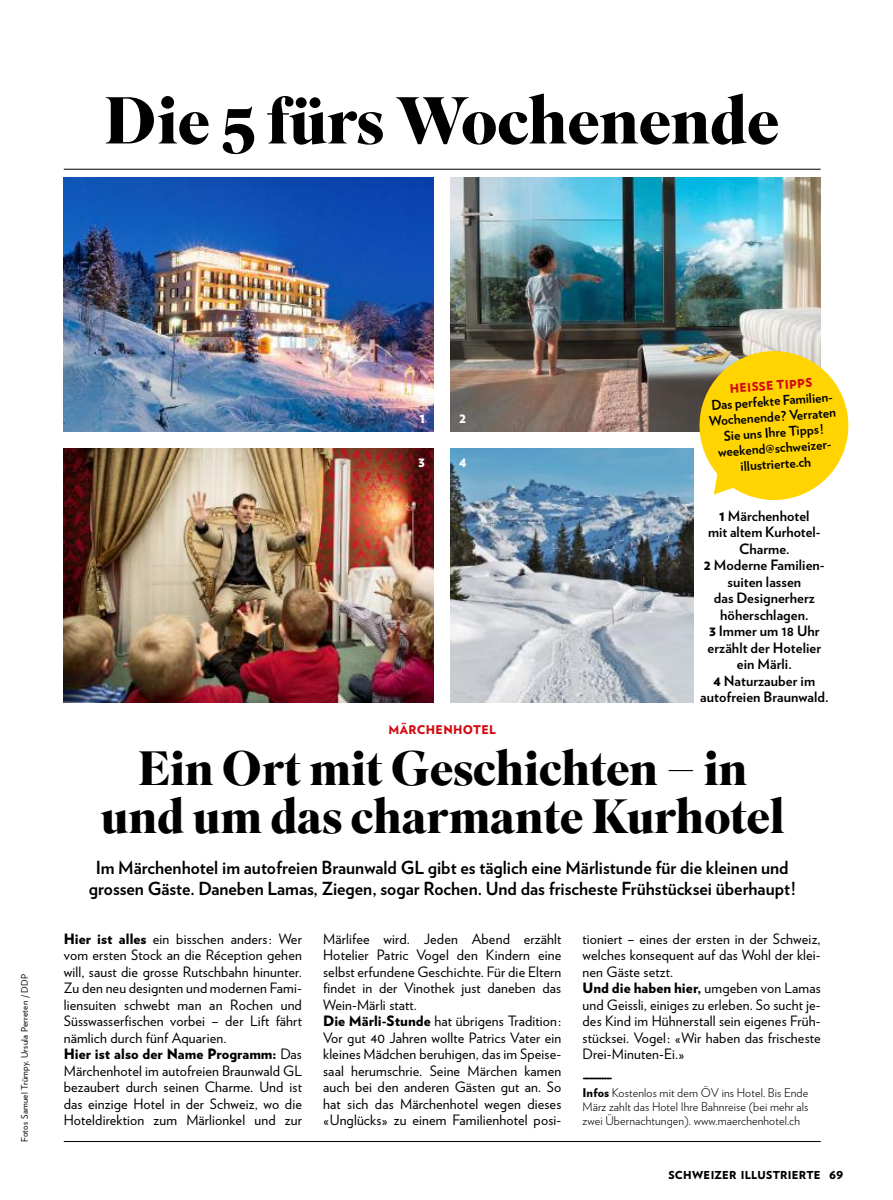
<style>
.page{position:relative;width:893px;height:1200px;background:#fff}
.page>*{position:absolute;margin:0;border:0;box-sizing:border-box;transform-origin:0 0}
.t1{font:700 66px "Superior Title";letter-spacing:-.01em;color:#000}
.t2{font:700 48px/48px "Superior Title";letter-spacing:-.01em;color:#000;text-align:center}
.t3{font:700 18px/21px "Verlag";color:#000;text-align:center}
.t4{font:14.25px/16.5px "Verlag";letter-spacing:.01em;color:#000}
.t5{font:700 14.25px/16.5px "Verlag";letter-spacing:.005em;color:#000;text-align:center}
.t6{font:14.25px "Verlag Black SC800";color:#000}
.t7{font:900 14.25px "Verlag";color:#fff}
.t8{font:700 13.5px/15.8px "Verlag";color:#000;text-align:center}
.t9{font:300 12px/14.2px "Verlag";letter-spacing:.01em;color:#000;text-align:justify}
.t10{font:900 12px "Verlag";letter-spacing:.03em;color:#d40a11}
.t11{font:900 10.95px "Verlag";letter-spacing:.025em;color:#000}
.t12{font:9px "Verlag";letter-spacing:.025em;color:#000}
.s1{font-weight:900}
</style>
<div class="page">
<hr style="left:64px;top:1140px;width:757px;height:1px;background:#000">
<img style="left:64px;top:177px;width:370px;height:254px">
<img style="left:64px;top:448px;width:370px;height:254px">
<img style="left:451px;top:177px;width:370px;height:254px">
<img style="left:451px;top:448px;width:242px;height:254px">
<hr style="left:64px;top:169px;width:757px;height:1px;background:#000">
<svg style="left:697px;top:345px;width:152px;height:155px;background:#f5d536"></svg>
<h1 class="t1" style="left:104px;top:79px;width:677px">Die 5 fürs Wochenende</h1>
<p class="t12" style="left:18px;top:1141px;width:170px;rotate:-90deg">Fotos Samuel Trümpy, Ursula Perreten / DDP</p>
<p class="t7" style="left:419px;top:406px;width:7px">1</p>
<p class="t7" style="left:418px;top:450px;width:8px">3</p>
<p class="t7" style="left:459px;top:406px;width:8px">2</p>
<p class="t7" style="left:459px;top:450px;width:9px">4</p>
<p class="t10" style="left:389px;top:720px;width:109px">MÄRCHENHOTEL</p>
<p class="t10" style="left:729px;top:378px;width:84px;rotate:-4deg">HEISSE TIPPS</p>
<p class="t8" style="left:707px;top:396px;width:129px;rotate:-4deg">Das perfekte Familien-<br>Wochenende? Verraten<br>Sie uns Ihre Tipps! weekend@schweizer&shy;illustrierte.ch</p>
<p class="t5" style="left:700px;top:506px;width:130px"><span class="s1">1</span> Märchenhotel<br>mit altem Kurhotel-<br>Charme.<br><span class="s1">2</span> Moderne Familien&shy;suiten lassen<br>das Designerherz höherschlagen.<br><span class="s1">3</span> Immer um 18 Uhr erzählt der Hotelier ein Märli.<br><span class="s1">4</span> Naturzauber im autofreien Braunwald.</p>
<h2 class="t2" style="left:101px;top:746px;width:686px">Ein Ort mit Geschichten – in und um das charmante Kurhotel</h2>
<p class="t3" style="left:89px;top:856px;width:708px">Im Märchenhotel im autofreien Braunwald GL gibt es täglich eine Märlistunde für die kleinen und grossen Gäste. Daneben Lamas, Ziegen, sogar Rochen. Und das frischeste Frühstücksei überhaupt!</p>
<p class="t4" style="left:64px;top:929px;width:240px"><span class="s1">Hier ist alles</span> ein bisschen anders: Wer vom ersten Stock an die Réception gehen will, saust die grosse Rutschbahn hinunter.<br>Zu den neu designten und modernen Fami&shy;liensuiten schwebt man an Rochen und Süsswasserfischen vorbei – der Lift fährt nämlich durch fünf Aquarien.<br><span class="s1">Hier ist also der Name Programm:</span> Das Märchenhotel im autofreien Braunwald GL bezaubert durch seinen Charme. Und ist das einzige Hotel in der Schweiz, wo die Hoteldirektion zum Märlionkel und zur</p>
<p class="t4" style="left:323px;top:929px;width:240px">Märlifee wird. Jeden Abend erzählt Hotelier Patric Vogel den Kindern eine selbst erfundene Geschichte. Für die Eltern findet in der Vinothek just daneben das Wein-Märli statt.<br><span class="s1">Die Märli-Stunde</span> hat übrigens Tradition:<br>Vor gut 40 Jahren wollte Patrics Vater ein kleines Mädchen beruhigen, das im Speise&shy;saal herumschrie. Seine Märchen kamen auch bei den anderen Gästen gut an. So hat sich das Märchenhotel wegen dieses «Unglücks» zu einem Familienhotel posi-</p>
<p class="t4" style="left:583px;top:929px;width:240px">tioniert – eines der ersten in der Schweiz, welches konsequent auf das Wohl der klei&shy;nen Gäste setzt.<br><span class="s1">Und die haben hier,</span> umgeben von Lamas und Geissli, einiges zu erleben. So sucht je&shy;des Kind im Hühnerstall sein eigenes Früh&shy;stücksei. Vogel: «Wir haben das frischeste Drei-Minuten-Ei.»</p>
<p class="t6" style="left:583px;top:1065px;width:31px">----------</p>
<p class="t9" style="left:583px;top:1084px;width:227px"><span class="s1">Infos</span> Kostenlos mit dem ÖV ins Hotel. Bis Ende März zahlt das Hotel Ihre Bahnreise (bei mehr als zwei Übernachtungen). www.maerchenhotel.ch</p>
<p class="t11" style="left:668px;top:1165px;width:176px">SCHWEIZER ILLUSTRIERTE 69</p>
</div>
